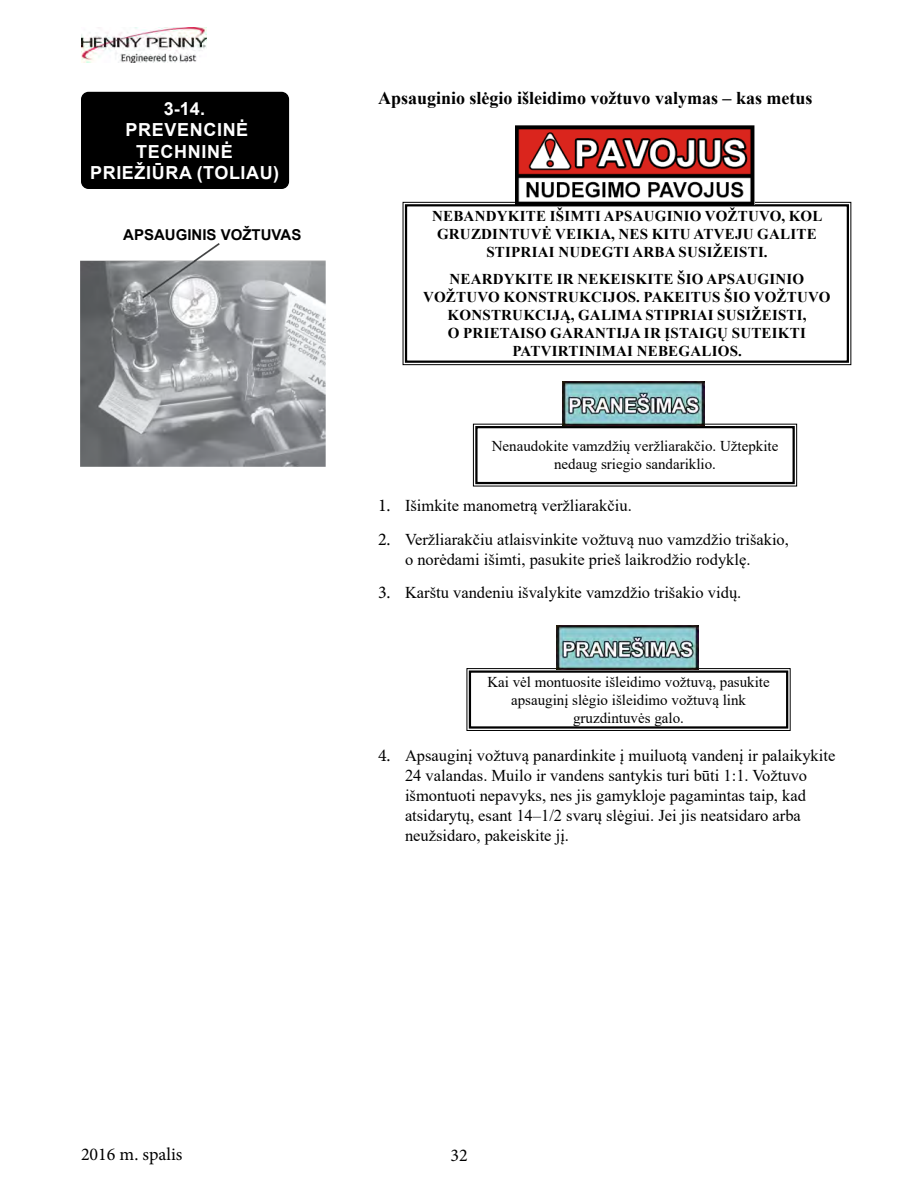
<style>
.page{position:relative;width:918px;height:1188px;background:#fff}
.page>*{position:absolute;margin:0;border:0;box-sizing:border-box;transform-origin:0 0}
.t1{font:700 18px "Times New Roman";color:#000}
.t2{font:700 18px/21.6px "Arial";letter-spacing:.035em;color:#fff;text-align:center}
.t3{font:18px "Minion Pro";color:#000}
.t4{font:16.5px/19.8px "Times New Roman";color:#000}
.t5{font:700 15px/18px "Times New Roman";letter-spacing:.015em;color:#000;text-align:center}
.t6{font:15px/18px "Times New Roman";color:#000;text-align:center}
.t7{font:700 15px "Arial";color:#000}
.s1{font-family:"Minion Pro";font-size:18px}
</style>
<div class="page">
<img style="left:81px;top:27px;width:126px;height:36px">
<div style="left:81px;top:92px;width:208px;height:97px;background:#000;border-radius:8px"></div>
<svg style="left:402px;top:202px;width:450px;height:163px"></svg>
<div style="left:405px;top:204px;width:444px;height:159px;border:2px solid #000"></div>
<img style="left:516px;top:125px;width:238px;height:80px">
<svg style="left:466px;top:668px;width:325px;height:63px"></svg>
<div style="left:469px;top:670px;width:319px;height:59px;border:2px solid #000"></div>
<img style="left:556px;top:626px;width:142px;height:44px">
<img style="left:81px;top:243px;width:244px;height:224px">
<svg style="left:473px;top:423px;width:324px;height:64px"></svg>
<div style="left:475px;top:426px;width:320px;height:58px;border:2px solid #000"></div>
<img style="left:563px;top:381px;width:142px;height:44px">
<p class="t2" style="left:90px;top:98px;width:191px">3-14.<br>PREVENCINĖ<br>TECHNINĖ<br>PRIEŽIŪRA (TOLIAU)</p>
<p class="t7" style="left:123px;top:224px;width:180px">APSAUGINIS VOŽTUVAS</p>
<p class="t1" style="left:378px;top:85px;width:436px">Apsauginio slėgio išleidimo vožtuvo valymas – kas metus</p>
<p class="t5" style="left:432px;top:207px;width:392px">NEBANDYKITE IŠIMTI APSAUGINIO VOŽTUVO, KOL<br>GRUZDINTUVĖ VEIKIA, NES KITU ATVEJU GALITE<br>STIPRIAI NUDEGTI ARBA SUSIŽEISTI.</p>
<p class="t5" style="left:423px;top:270px;width:409px">NEARDYKITE IR NEKEISKITE ŠIO APSAUGINIO VOŽTUVO KONSTRUKCIJOS. PAKEITUS ŠIO VOŽTUVO KONSTRUKCIJĄ, GALIMA STIPRIAI SUSIŽEISTI,<br>O PRIETAISO GARANTIJA IR ĮSTAIGŲ SUTEIKTI PATVIRTINIMAI NEBEGALIOS.</p>
<p class="t6" style="left:492px;top:437px;width:288px">Nenaudokite vamzdžių veržliarakčio. Užtepkite nedaug sriegio sandariklio.</p>
<p class="t4" style="left:378px;top:496px;width:255px"><span class="s1">1.</span> Išimkite manometrą veržliarakčiu.</p>
<p class="t4" style="left:405px;top:529px;width:386px;text-indent:-27px"><span class="s1">2.</span> Veržliarakčiu atlaisvinkite vožtuvą nuo vamzdžio trišakio, o norėdami išimti, pasukite prieš laikrodžio rodyklę.</p>
<p class="t4" style="left:378px;top:582px;width:365px"><span class="s1">3.</span> Karštu vandeniu išvalykite vamzdžio trišakio vidų.</p>
<p class="t6" style="left:487px;top:672px;width:284px">Kai vėl montuosite išleidimo vožtuvą, pasukite apsauginį slėgio išleidimo vožtuvą link gruzdintuvės galo.</p>
<p class="t4" style="left:405px;top:745px;width:432px;text-indent:-27px"><span class="s1">4.</span> Apsauginį vožtuvą panardinkite į muiluotą vandenį ir palaikykite 24 valandas. Muilo ir vandens santykis turi būti 1:1. Vožtuvo išmontuoti nepavyks, nes jis gamykloje pagamintas taip, kad atsidarytų, esant 14–1/2 svarų slėgiui. Jei jis neatsidaro arba neužsidaro, pakeiskite jį.</p>
<p class="t3" style="left:81px;top:1142px;width:103px">2016 m. spalis</p>
<p class="t3" style="left:450px;top:1143px;width:19px">32</p>
</div>
